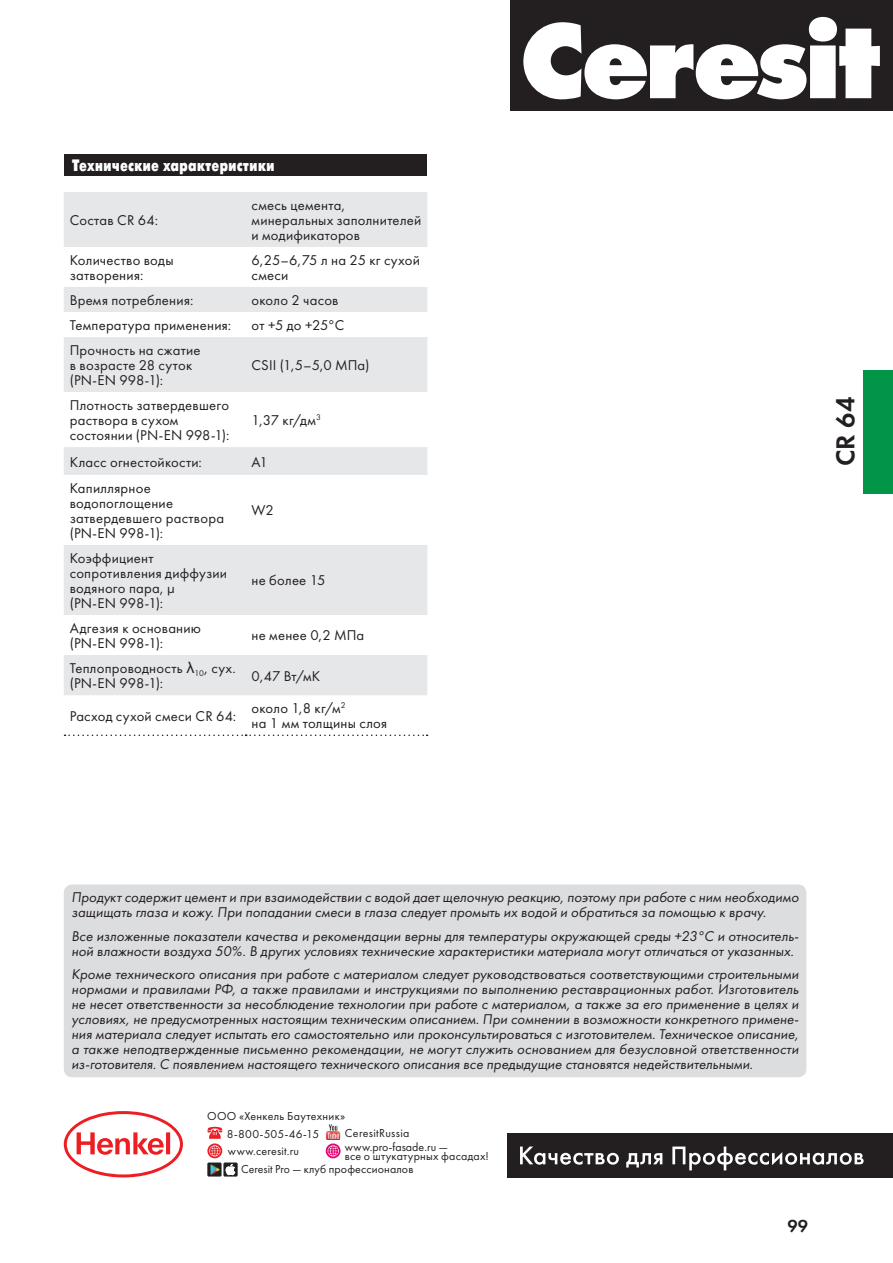
<style>
.page{position:relative;width:893px;height:1263px;background:#fff}
.page>*{position:absolute;margin:0;border:0;box-sizing:border-box;transform-origin:0 0}
.t1{font:27px "Futura Demi C";color:#231f20}
.t2{font:18px "Futura Demi C";color:#231f20}
.t3{font:16.5px "Futura Futuris Cond Extra Bold C";letter-spacing:.005em;color:#fff}
.t4{font:italic 14.7px/15px "Futura Book C";letter-spacing:.005em;color:#231f20}
.t5{font:14.7px/15px "Futura Book C";letter-spacing:.015em;color:#231f20}
.t6{font:12px/18px "Futura Book C";letter-spacing:.015em;color:#231f20;text-align:center}
.s1{font-family:"Verdana"}
</style>
<div class="page">
<svg style="left:64px;top:1111px;width:119px;height:66px"></svg>
<div style="left:507px;top:1133px;width:386px;height:45px;background:#231f20"></div>
<svg style="left:520px;top:1146px;width:99px;height:19px"></svg>
<svg style="left:626px;top:1153px;width:36px;height:14px"></svg>
<svg style="left:672px;top:1146px;width:192px;height:24px"></svg>
<div style="left:510px;top:0;width:383px;height:111px;background:#231f20"></div>
<svg style="left:523px;top:17px;width:357px;height:82px"></svg>
<img style="left:325px;top:1124px;width:16px;height:16px">
<img style="left:207px;top:1162px;width:15px;height:14px">
<svg style="left:223px;top:1162px;width:15px;height:14px"></svg>
<svg style="left:207px;top:1127px;width:15px;height:12px"></svg>
<svg style="left:207px;top:1143px;width:15px;height:15px"></svg>
<svg style="left:209px;top:1145px;width:11px;height:11px"></svg>
<svg style="left:326px;top:1143px;width:15px;height:15px"></svg>
<svg style="left:328px;top:1145px;width:11px;height:11px"></svg>
<div style="left:64px;top:154px;width:363px;height:22px;background:#231f20"></div>
<svg style="left:64px;top:192px;width:363px;height:503px;fill:#e6e7e9"></svg>
<svg style="left:65px;top:734px;width:363px;height:2px"></svg>
<div style="left:864px;top:370px;width:29px;height:123px;background:#009547"></div>
<div style="left:64px;top:884px;width:742px;height:193px;background:#dcdddf;border-radius:9px"></div>
<p class="t3" style="left:72px;top:156px;width:204px">Технические характеристики</p>
<p class="t5" style="left:70px;top:213px;width:90px">Состав CR 64:</p>
<p class="t5" style="left:252px;top:198px;width:171px">смесь цемента, минеральных заполнителей и модификаторов</p>
<p class="t5" style="left:70px;top:253px;width:105px">Количество воды затворения:</p>
<p class="t5" style="left:252px;top:253px;width:170px">6,25–6,75 л на 25 кг сухой смеси</p>
<p class="t5" style="left:70px;top:293px;width:125px">Время потребления:</p>
<p class="t5" style="left:252px;top:293px;width:89px">около 2 часов</p>
<p class="t5" style="left:70px;top:318px;width:163px">Температура применения:</p>
<p class="t5" style="left:252px;top:318px;width:94px">от +5 до +25°С</p>
<p class="t5" style="left:70px;top:343px;width:132px">Прочность на сжатие в возрасте 28 суток (PN-EN 998-1):</p>
<p class="t5" style="left:252px;top:358px;width:119px">CSII (1,5–5,0 МПа)</p>
<p class="t5" style="left:70px;top:398px;width:161px">Плотность затвердевшего раствора в сухом состоянии (PN-EN 998-1):</p>
<p class="t5" style="left:252px;top:413px;width:71px">1,37 кг/дм<sup>3</sup></p>
<p class="t5" style="left:70px;top:454px;width:134px">Класс огнестойкости:</p>
<p class="t5" style="left:252px;top:454px;width:18px">A1</p>
<p class="t5" style="left:70px;top:481px;width:156px">Капиллярное водопоглощение затвердевшего раствора (PN-EN 998-1):</p>
<p class="t5" style="left:252px;top:503px;width:24px">W2</p>
<p class="t5" style="left:70px;top:551px;width:159px">Коэффициент сопротивления диффузии водяного пара, µ<br>(PN-EN 998-1):</p>
<p class="t5" style="left:252px;top:573px;width:75px">не более 15</p>
<p class="t5" style="left:70px;top:621px;width:133px">Адгезия к основанию (PN-EN 998-1):</p>
<p class="t5" style="left:252px;top:628px;width:114px">не менее 0,2 МПа</p>
<p class="t5" style="left:70px;top:661px;width:168px">Теплопроводность <span class="s1">λ</span><sub>10</sub>, сух. (PN-EN 998-1):</p>
<p class="t5" style="left:252px;top:668px;width:70px">0,47 Вт/мК</p>
<p class="t5" style="left:70px;top:709px;width:168px">Расход сухой смеси CR 64:</p>
<p class="t5" style="left:252px;top:701px;width:137px">около 1,8 кг/м<sup>2<br></sup>на 1 мм толщины слоя</p>
<h1 class="t1" style="left:830px;top:466px;width:71px;rotate:-90deg">CR 64</h1>
<p class="t4" style="left:72px;top:890px;width:729px">Продукт содержит цемент и при взаимодействии с водой дает щелочную реакцию, поэтому при работе с ним необходимо защищать глаза и кожу. При попадании смеси в глаза следует промыть их водой и обратиться за помощью к врачу.</p>
<p class="t4" style="left:72px;top:928px;width:729px">Все изложенные показатели качества и рекомендации верны для температуры окружающей среды +23°C и относитель&shy;ной влажности воздуха 50%. В других условиях технические характеристики материала могут отличаться от указанных.</p>
<p class="t4" style="left:72px;top:967px;width:729px;text-align:justify">Кроме технического описания при работе с материалом следует руководствоваться соответствующими строительными нормами и правилами РФ, а также правилами и инструкциями по выполнению реставрационных работ. Изготовитель не несет ответственности за несоблюдение технологии при работе с материалом, а также за его применение в целях и условиях, не предусмотренных настоящим техническим описанием. При сомнении в возможности конкретного примене&shy;ния материала следует испытать его самостоятельно или проконсультироваться с изготовителем. Техническое описание, а также неподтвержденные письменно рекомендации, не могут служить основанием для безусловной ответственности из-готовителя. С появлением настоящего технического описания все предыдущие становятся недействительными.</p>
<p class="t6" style="left:207px;top:1107px;width:139px">ООО «Хенкель Баутехник»<br>8-800-505-46-15</p>
<p class="t6" style="left:345px;top:1124px;width:66px">CeresitRussia</p>
<p class="t6" style="left:228px;top:1142px;width:73px">www.ceresit.ru</p>
<p class="t6" style="left:345px;top:1142px;width:146px;line-height:9.4px;text-align:left">www.pro-fasade.ru —<br>все о штукатурных фасадах!</p>
<p class="t6" style="left:241px;top:1160px;width:174px">Ceresit Pro — клуб профессионалов</p>
<p class="t2" style="left:787px;top:1215px;width:22px">99</p>
</div>
